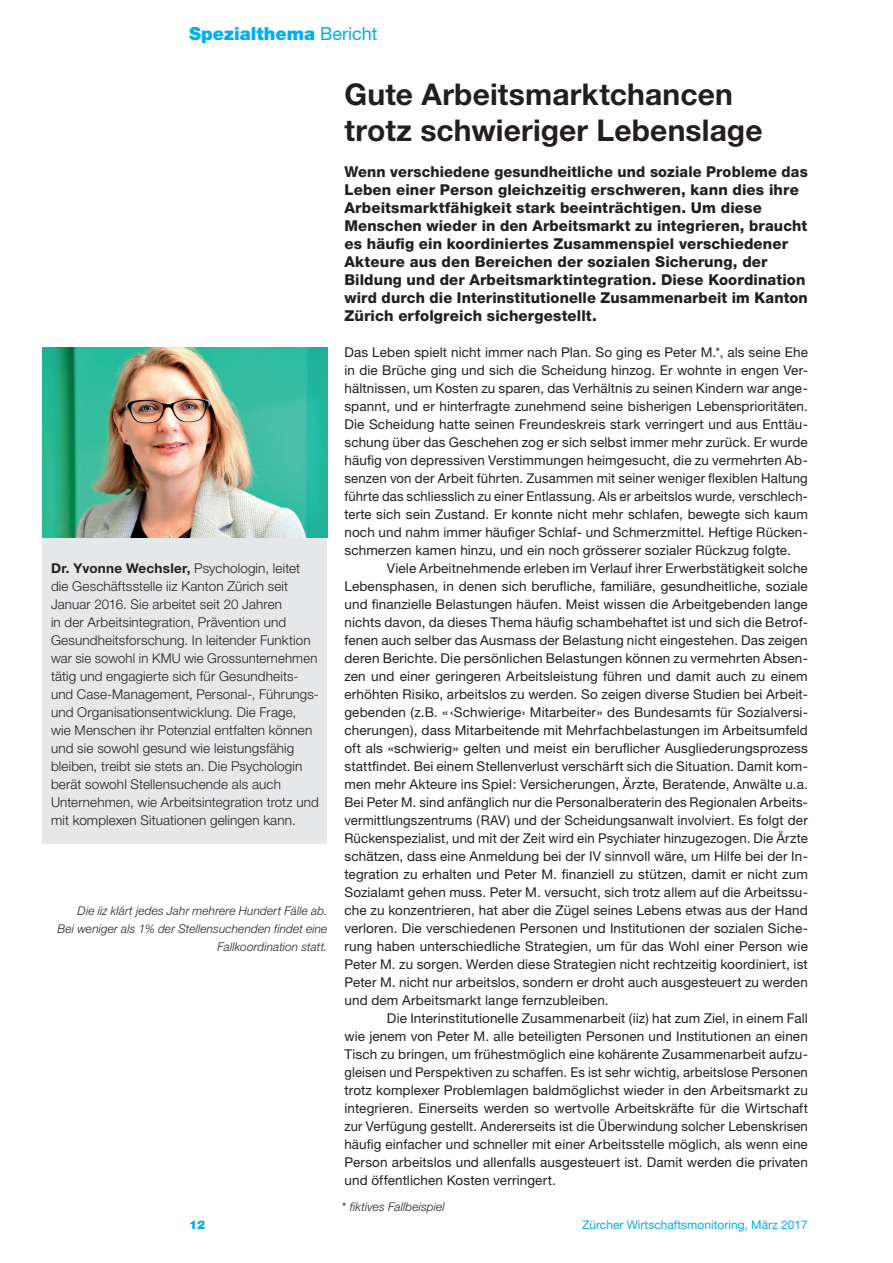
<style>
.page{position:relative;width:893px;height:1263px;background:#fff}
.page>*{position:absolute;margin:0;border:0;box-sizing:border-box;transform-origin:0 0}
._02_Artikeltitel{font:700 30px/36px "Helvetica Neue";letter-spacing:.005em;color:#231f20}
.Rubrikentitel_Roman{font:900 18px "Helvetica Neue";color:#00aeef}
._02_Lead{font:800 15px/18px "Helvetica Neue";letter-spacing:.01em;color:#231f20}
._02_Fliesstext_Einzu{font:13.5px/18px "Helvetica Neue";letter-spacing:.01em;color:#231f20;text-align:justify}
._02_Fliesstext{font:13.5px/18px "Helvetica Neue";letter-spacing:.01em;color:#231f20;text-align:justify}
._05_Persönlich{font:300 13.5px/18px "Helvetica Neue";letter-spacing:.01em;color:#231f20}
._03_Marginalie_recht{font:italic 300 12px/18px "Helvetica Neue";letter-spacing:.015em;color:#231f20;text-align:right}
.t1{font:12px "Helvetica Neue";color:#00aeef}
.t2{font:900 12px "Helvetica Neue";color:#00aeef}
.s1{font-weight:400}
.s2{font-weight:700}
.s3{font-weight:400;font-style:normal}
</style>
<div class="page">
<div style="left:43px;top:537px;width:284px;height:306px;background:#e6e7e9"></div>
<img style="left:43px;top:347px;width:284px;height:190px">
<p class="Rubrikentitel_Roman" style="left:189px;top:23px;width:190px">Spezialthema <span class="s1">Bericht</span></p>
<p class="_05_Persönlich" style="left:51px;top:559px;width:251px"><span class="s2">Dr. Yvonne Wechsler,</span> Psychologin, leitet die Geschäftsstelle iiz Kanton Zürich seit<br>Januar 2016. Sie arbeitet seit 20 Jahren</p>
<p class="_05_Persönlich" style="left:51px;top:613px;width:269px">in der Arbeitsintegration, Prävention und Gesundheitsforschung. In leitender Funktion war sie sowohl in KMU wie Grossunternehmen tätig und engagierte sich für Gesundheits&shy;und Case-Management, Personal-, Führungs&shy;und Organisationsentwicklung. Die Frage, wie Menschen ihr Potenzial entfalten können und sie sowohl gesund wie leistungsfähig bleiben, treibt sie stets an. Die Psychologin berät sowohl Stellensuchende als auch Unternehmen, wie Arbeitsintegration trotz und mit komplexen Situationen gelingen kann.</p>
<p class="_03_Marginalie_recht" style="left:78px;top:902px;width:251px">Die iiz klärt jedes Jahr mehrere Hundert Fälle ab.</p>
<p class="_03_Marginalie_recht" style="left:57px;top:920px;width:271px">Bei weniger als 1% der Stellensuchenden findet eine<br>Fallkoordination statt.</p>
<p class="_02_Artikeltitel" style="left:344px;top:76px;width:420px">Gute Arbeitsmarktchancen trotz schwieriger Lebenslage</p>
<p class="_02_Lead" style="left:344px;top:163px;width:465px">Wenn verschiedene gesundheitliche und soziale Probleme das Leben einer Person gleichzeitig erschweren, kann dies ihre Arbeitsmarktfähigkeit stark beeinträchtigen. Um diese Menschen wieder in den Arbeitsmarkt zu integrieren, braucht es häufig ein koordiniertes Zusammenspiel verschiedener Akteure aus den Bereichen der sozialen Sicherung, der Bildung und der Arbeitsmarktintegration. Diese Koordination wird durch die Interinstitutionelle Zusammenarbeit im Kanton Zürich erfolgreich sichergestellt.</p>
<p class="_02_Fliesstext" style="left:344px;top:343px;width:465px">Das Leben spielt nicht immer nach Plan. So ging es Peter M.*, als seine Ehe in die Brüche ging und sich die Scheidung hinzog. Er wohnte in engen Ver&shy;hältnissen, um Kosten zu sparen, das Verhältnis zu seinen Kindern war ange&shy;spannt, und er hinterfragte zunehmend seine bisherigen Lebensprioritäten.<br>Die Scheidung hatte seinen Freundeskreis stark verringert und aus Enttäu&shy;schung über das Geschehen zog er sich selbst immer mehr zurück. Er wurde häufig von depressiven Verstimmungen heimgesucht, die zu vermehrten Ab&shy;senzen von der Arbeit führten. Zusammen mit seiner weniger flexiblen Haltung führte das schliesslich zu einer Entlassung. Als er arbeitslos wurde, verschlech&shy;terte sich sein Zustand. Er konnte nicht mehr schlafen, bewegte sich kaum noch und nahm immer häufiger Schlaf- und Schmerzmittel. Heftige Rücken&shy;schmerzen kamen hinzu, und ein noch grösserer sozialer Rückzug folgte.</p>
<p class="_02_Fliesstext_Einzu" style="left:344px;top:559px;width:465px;text-indent:43px">Viele Arbeitnehmende erleben im Verlauf ihrer Erwerbstätigkeit solche Lebensphasen, in denen sich berufliche, familiäre, gesundheitliche, soziale und finanzielle Belastungen häufen. Meist wissen die Arbeitgebenden lange nichts davon, da dieses Thema häufig schambehaftet ist und sich die Betrof&shy;fenen auch selber das Ausmass der Belastung nicht eingestehen. Das zeigen deren Berichte. Die persönlichen Belastungen können zu vermehrten Absen&shy;zen und einer geringeren Arbeitsleistung führen und damit auch zu einem erhöhten Risiko, arbeitslos zu werden. So zeigen diverse Studien bei Arbeit&shy;gebenden (z.B. « ‹Schwierige› Mitarbeiter» des Bundesamts für Sozialversi&shy;cherungen), dass Mitarbeitende mit Mehrfachbelastungen im Arbeitsumfeld oft als «schwierig» gelten und meist ein beruflicher Ausgliederungsprozess stattfindet. Bei einem Stellenverlust verschärft sich die Situation. Damit kom&shy;men mehr Akteure ins Spiel: Versicherungen, Ärzte, Beratende, Anwälte u.a.<br>Bei Peter M. sind anfänglich nur die Personalberaterin des Regionalen Arbeits&shy;vermittlungszentrums (RAV) und der Scheidungsanwalt involviert. Es folgt der Rückenspezialist, und mit der Zeit wird ein Psychiater hinzugezogen. Die Ärzte schätzen, dass eine Anmeldung bei der IV sinnvoll wäre, um Hilfe bei der In&shy;tegration zu erhalten und Peter M. finanziell zu stützen, damit er nicht zum Sozialamt gehen muss. Peter M. versucht, sich trotz allem auf die Arbeitssu&shy;che zu konzentrieren, hat aber die Zügel seines Lebens etwas aus der Hand verloren. Die verschiedenen Personen und Institutionen der sozialen Siche&shy;rung haben unterschiedliche Strategien, um für das Wohl einer Person wie Peter M. zu sorgen. Werden diese Strategien nicht rechtzeitig koordiniert, ist Peter M. nicht nur arbeitslos, sondern er droht auch ausgesteuert zu werden und dem Arbeitsmarkt lange fernzubleiben.</p>
<p class="_02_Fliesstext_Einzu" style="left:344px;top:1009px;width:465px;text-indent:43px">Die Interinstitutionelle Zusammenarbeit (iiz) hat zum Ziel, in einem Fall wie jenem von Peter M. alle beteiligten Personen und Institutionen an einen Tisch zu bringen, um frühestmöglich eine kohärente Zusammenarbeit aufzu&shy;gleisen und Perspektiven zu schaffen. Es ist sehr wichtig, arbeitslose Personen trotz komplexer Problemlagen baldmöglichst wieder in den Arbeitsmarkt zu integrieren. Einerseits werden so wertvolle Arbeitskräfte für die Wirtschaft zur Verfügung gestellt. Andererseits ist die Überwindung solcher Lebenskrisen häufig einfacher und schneller mit einer Arbeitsstelle möglich, als wenn eine Person arbeitslos und allenfalls ausgesteuert ist. Damit werden die privaten und öffentlichen Kosten verringert.</p>
<p class="_03_Marginalie_recht" style="left:342px;top:1197px;width:104px"><span class="s3">*</span> fiktives Fallbeispiel</p>
<p class="t2" style="left:189px;top:1218px;width:18px">12</p>
<p class="t1" style="left:582px;top:1218px;width:227px">Zürcher Wirtschaftsmonitoring, März 2017</p>
</div>
